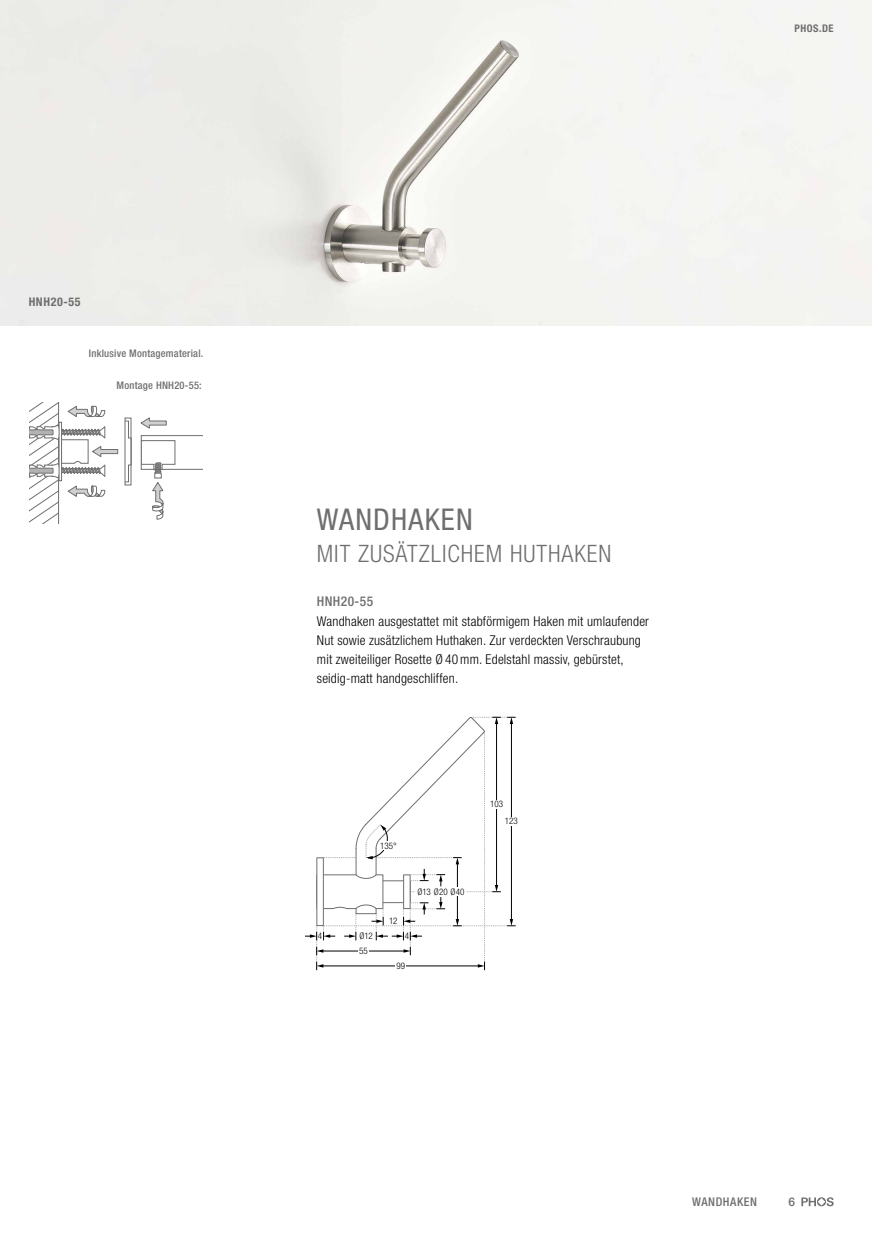
<style>
.page{position:relative;width:872px;height:1234px;background:#fff}
.page>*{position:absolute;margin:0;border:0;box-sizing:border-box;transform-origin:0 0}
.t1{font:condensed 30px "Helvetica Neue LT Std";letter-spacing:.04em;color:#706f6f}
.t2{font:300 condensed 24px "Helvetica Neue LT Std";letter-spacing:.04em;color:#706f6f}
.t3{font:300 condensed 13.5px/19.2px "Helvetica Neue LT Std";letter-spacing:.015em;color:#000}
.t4{font:500 condensed 13.5px "Helvetica Neue LT Std";letter-spacing:.03em;color:#706f6f}
.t5{font:500 condensed 12px "Helvetica Neue LT Std";letter-spacing:.05em;color:#706f6f}
.t6{font:700 condensed 12px "Helvetica Neue LT Std";letter-spacing:.05em;color:#706f6f}
.t7{font:500 12px "Helvetica Neue LT Std";color:#706f6f}
.t8{font:500 condensed 10.5px "Helvetica Neue LT Std";letter-spacing:.02em;color:#706f6f}
.t9{font:700 condensed 10.5px "Helvetica Neue LT Std";letter-spacing:.05em;color:#706f6f}
.t10{font:300 condensed 9px "Helvetica Neue LT Std";color:#000}
</style>
<div class="page">
<img style="left:0;top:0;width:872px;height:325px">
<svg style="left:305px;top:716px;width:210px;height:253px"></svg>
<svg style="left:127px;top:420px;width:2px;height:62px"></svg>
<svg style="left:140px;top:417px;width:27px;height:11px"></svg>
<svg style="left:141px;top:435px;width:61px;height:84px"></svg>
<svg style="left:29px;top:402px;width:89px;height:121px"></svg>
<svg style="left:801px;top:1197px;width:32px;height:8px"></svg>
<p class="t6" style="left:29px;top:295px;width:53px">HNH20-55</p>
<p class="t8" style="left:89px;top:347px;width:116px">Inklusive Montagematerial.</p>
<p class="t8" style="left:117px;top:379px;width:87px">Montage HNH20-55:</p>
<p class="t9" style="left:794px;top:22px;width:41px">PHOS.DE</p>
<h1 class="t1" style="left:317px;top:501px;width:157px">WANDHAKEN</h1>
<h2 class="t2" style="left:317px;top:539px;width:296px">MIT ZUSÄTZLICHEM HUTHAKEN</h2>
<p class="t4" style="left:317px;top:593px;width:58px">HNH20-55</p>
<p class="t3" style="left:317px;top:611px;width:334px">Wandhaken ausgestattet mit stabförmigem Haken mit umlaufender Nut sowie zusätzlichem Huthaken. Zur verdeckten Verschraubung mit zweiteiliger Rosette Ø 40mm. Edelstahl massiv, gebürstet, seidig-matt handgeschliffen.</p>
<p class="t10" style="left:490px;top:798px;width:14px">103</p>
<p class="t10" style="left:380px;top:840px;width:18px">135°</p>
<p class="t10" style="left:389px;top:915px;width:10px">12</p>
<p class="t10" style="left:318px;top:930px;width:6px">4</p>
<p class="t10" style="left:359px;top:930px;width:15px">Ø12</p>
<p class="t10" style="left:405px;top:930px;width:6px">4</p>
<p class="t10" style="left:359px;top:945px;width:10px">55</p>
<p class="t10" style="left:396px;top:960px;width:10px">99</p>
<p class="t10" style="left:417px;top:886px;width:48px">Ø13 Ø20 Ø40</p>
<p class="t10" style="left:505px;top:815px;width:14px">123</p>
<p class="t5" style="left:692px;top:1194px;width:66px">WANDHAKEN</p>
<p class="t7" style="left:788px;top:1194px;width:8px">6</p>
</div>
